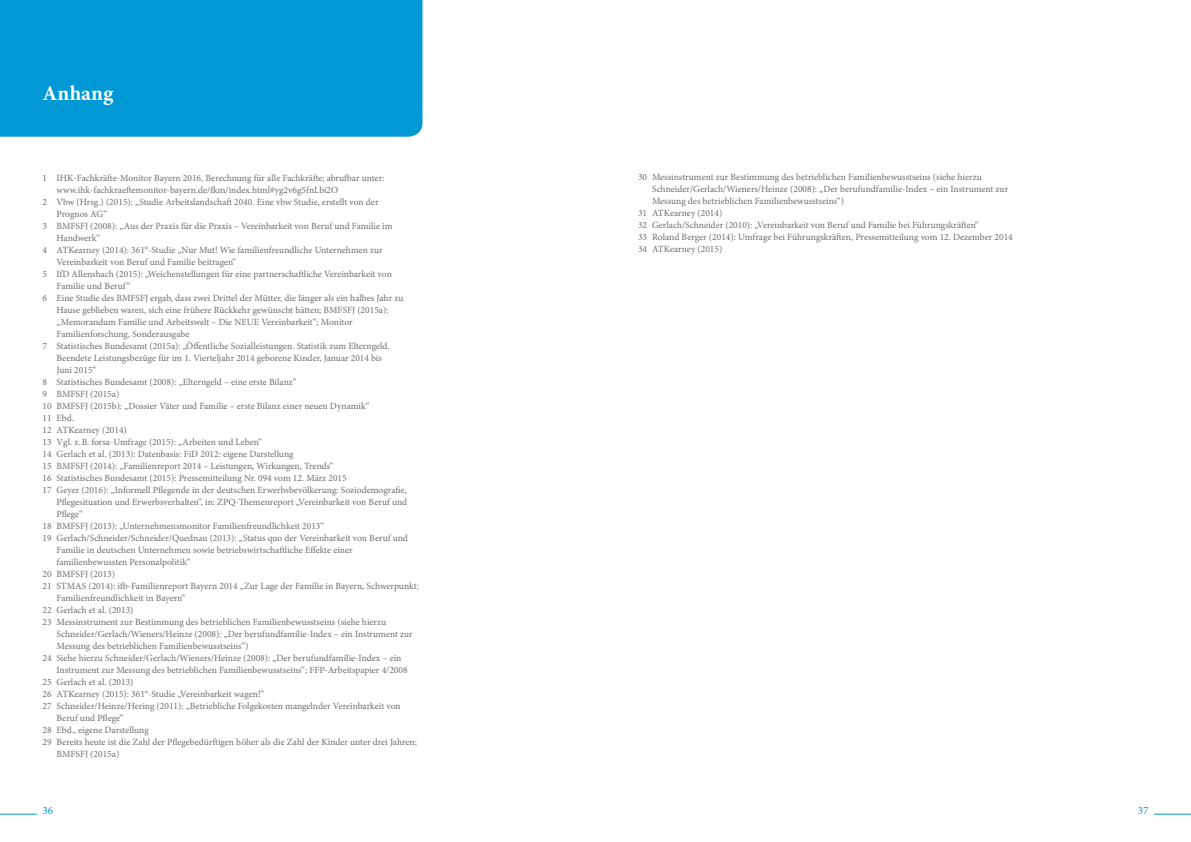
<style>
.page{position:relative;width:1191px;height:842px;background:#fff}
.page>*{position:absolute;margin:0;border:0;box-sizing:border-box;transform-origin:0 0}
.t1{font:700 21px "Minion Pro";letter-spacing:.01em;color:#fff}
.t2{font:11px "Minion Pro";color:#0099d5}
.t3{font:9.5px "Minion Pro";color:#6c6d70}
</style>
<div class="page">
<hr style="left:1154px;top:814px;width:37px;height:1px;background:#0099d5">
<hr style="left:0;top:814px;width:37px;height:1px;background:#0099d5">
<div style="left:0;top:0;width:422px;height:137px;background:#0099d5"></div>
<h1 class="t1" style="left:43px;top:79px;width:72px">Anhang</h1>
<p class="t3" style="left:43px;top:171px;width:343px">1 IHK-Fachkräfte-Monitor Bayern 2016, Berechnung für alle Fachkräfte; abrufbar unter:</p>
<p class="t3" style="left:57px;top:183px;width:283px">www.ihk-fachkraeftemonitor-bayern.de/fkm/index.html#yg2v6g5fnLbi2O</p>
<p class="t3" style="left:43px;top:195px;width:337px">2 Vbw (Hrsg.) (2015): „Studie Arbeitslandschaft 2040. Eine vbw Studie, erstellt von der</p>
<p class="t3" style="left:57px;top:207px;width:52px">Prognos AG“</p>
<p class="t3" style="left:43px;top:219px;width:351px">3 BMFSFJ (2008): „Aus der Praxis für die Praxis – Vereinbarkeit von Beruf und Familie im</p>
<p class="t3" style="left:57px;top:231px;width:45px">Handwerk“</p>
<p class="t3" style="left:43px;top:243px;width:342px">4 ATKearney (2014): 361°-Studie „Nur Mut! Wie familienfreundliche Unternehmen zur</p>
<p class="t3" style="left:57px;top:255px;width:181px">Vereinbarkeit von Beruf und Familie beitragen“</p>
<p class="t3" style="left:43px;top:267px;width:351px">5 IfD Allensbach (2015): „Weichenstellungen für eine partnerschaftliche Vereinbarkeit von</p>
<p class="t3" style="left:57px;top:279px;width:76px">Familie und Beruf “</p>
<p class="t3" style="left:43px;top:291px;width:362px">6 Eine Studie des BMFSFJ ergab, dass zwei Drittel der Mütter, die länger als ein halbes Jahr zu</p>
<p class="t3" style="left:57px;top:303px;width:333px">Hause geblieben waren, sich eine frühere Rückkehr gewünscht hätten; BMFSFJ (2015a):</p>
<p class="t3" style="left:57px;top:315px;width:297px">„Memorandum Familie und Arbeitswelt – Die NEUE Vereinbarkeit“; Monitor</p>
<p class="t3" style="left:57px;top:327px;width:134px">Familienforschung, Sonderausgabe</p>
<p class="t3" style="left:43px;top:339px;width:348px">7 Statistisches Bundesamt (2015a): „Öffentliche Sozialleistungen. Statistik zum Elterngeld.</p>
<p class="t3" style="left:57px;top:351px;width:327px">Beendete Leistungsbezüge für im 1. Vierteljahr 2014 geborene Kinder, Januar 2014 bis</p>
<p class="t3" style="left:57px;top:363px;width:41px">Juni 2015“</p>
<p class="t3" style="left:43px;top:375px;width:256px">8 Statistisches Bundesamt (2008): „Elterngeld – eine erste Bilanz“</p>
<p class="t3" style="left:43px;top:387px;width:78px">9 BMFSFJ (2015a)</p>
<p class="t3" style="left:43px;top:399px;width:328px">10 BMFSFJ (2015b): „Dossier Väter und Familie – erste Bilanz einer neuen Dynamik“</p>
<p class="t3" style="left:43px;top:411px;width:33px">11 Ebd.</p>
<p class="t3" style="left:43px;top:423px;width:86px">12 ATKearney (2014)</p>
<p class="t3" style="left:43px;top:435px;width:221px">13 Vgl. z.B. forsa-Umfrage (2015): „Arbeiten und Leben“</p>
<p class="t3" style="left:43px;top:447px;width:252px">14 Gerlach et al. (2013): Datenbasis: FiD 2012: eigene Darstellung</p>
<p class="t3" style="left:43px;top:459px;width:293px">15 BMFSFJ (2014): „Familienreport 2014 – Leistungen, Wirkungen, Trends“</p>
<p class="t3" style="left:43px;top:471px;width:306px">16 Statistisches Bundesamt (2015): Pressemitteilung Nr. 094 vom 12. März 2015</p>
<p class="t3" style="left:43px;top:483px;width:366px">17 Geyer (2016): „Informell Pflegende in der deutschen Erwerbsbevölkerung: Soziodemografie,</p>
<p class="t3" style="left:57px;top:495px;width:352px">Pflegesituation und Erwerbsverhalten“, in: ZPQ-Themenreport „Vereinbarkeit von Beruf und</p>
<p class="t3" style="left:57px;top:507px;width:28px">Pflege“</p>
<p class="t3" style="left:43px;top:519px;width:283px">18 BMFSFJ (2013): „Unternehmensmonitor Familienfreundlichkeit 2013“</p>
<p class="t3" style="left:43px;top:531px;width:367px">19 Gerlach/Schneider/Schneider/Quednau (2013): „Status quo der Vereinbarkeit von Beruf und</p>
<p class="t3" style="left:57px;top:543px;width:298px">Familie in deutschen Unternehmen sowie betriebswirtschaftliche Effekte einer</p>
<p class="t3" style="left:57px;top:555px;width:136px">familienbewussten Personalpolitik“</p>
<p class="t3" style="left:43px;top:567px;width:74px">20 BMFSFJ (2013)</p>
<p class="t3" style="left:43px;top:579px;width:378px">21 STMAS (2014): ifb-Familienreport Bayern 2014 „Zur Lage der Familie in Bayern, Schwerpunkt:</p>
<p class="t3" style="left:57px;top:591px;width:130px">Familienfreundlichkeit in Bayern“</p>
<p class="t3" style="left:43px;top:603px;width:92px">22 Gerlach et al. (2013)</p>
<p class="t3" style="left:43px;top:615px;width:345px">23 Messinstrument zur Bestimmung des betrieblichen Familienbewusstseins (siehe hierzu</p>
<p class="t3" style="left:57px;top:627px;width:358px">Schneider/Gerlach/Wieners/Heinze (2008): „Der berufundfamilie-Index – ein Instrument zur</p>
<p class="t3" style="left:57px;top:639px;width:193px">Messung des betrieblichen Familienbewusstseins“)</p>
<p class="t3" style="left:43px;top:651px;width:360px">24 Siehe hierzu Schneider/Gerlach/Wieners/Heinze (2008): „Der berufundfamilie-Index – ein</p>
<p class="t3" style="left:57px;top:663px;width:352px">Instrument zur Messung des betrieblichen Familienbewusstseins“; FFP-Arbeitspapier 4/2008</p>
<p class="t3" style="left:43px;top:675px;width:92px">25 Gerlach et al. (2013)</p>
<p class="t3" style="left:43px;top:687px;width:223px">26 ATKearney (2015): 361°-Studie „Vereinbarkeit wagen!“</p>
<p class="t3" style="left:43px;top:699px;width:359px">27 Schneider/Heinze/Hering (2011): „Betriebliche Folgekosten mangelnder Vereinbarkeit von</p>
<p class="t3" style="left:57px;top:711px;width:69px">Beruf und Pflege“</p>
<p class="t3" style="left:43px;top:723px;width:108px">28 Ebd., eigene Darstellung</p>
<p class="t3" style="left:43px;top:735px;width:376px">29 Bereits heute ist die Zahl der Pflegebedürftigen höher als die Zahl der Kinder unter drei Jahren;</p>
<p class="t3" style="left:57px;top:747px;width:64px">BMFSFJ (2015a)</p>
<p class="t3" style="left:638px;top:171px;width:345px">30 Messinstrument zur Bestimmung des betrieblichen Familienbewusstseins (siehe hierzu</p>
<p class="t3" style="left:652px;top:183px;width:358px">Schneider/Gerlach/Wieners/Heinze (2008): „Der berufundfamilie-Index – ein Instrument zur</p>
<p class="t3" style="left:652px;top:195px;width:193px">Messung des betrieblichen Familienbewusstseins“)</p>
<p class="t3" style="left:638px;top:207px;width:86px">31 ATKearney (2014)</p>
<p class="t3" style="left:638px;top:219px;width:342px">32 Gerlach/Schneider (2010): „Vereinbarkeit von Beruf und Familie bei Führungskräften“</p>
<p class="t3" style="left:638px;top:231px;width:376px">33 Roland Berger (2014): Umfrage bei Führungskräften, Pressemitteilung vom 12. Dezember 2014</p>
<p class="t3" style="left:638px;top:243px;width:86px">34 ATKearney (2015)</p>
<p class="t2" style="left:43px;top:803px;width:12px">36</p>
<p class="t2" style="left:1137px;top:803px;width:12px">37</p>
</div>
